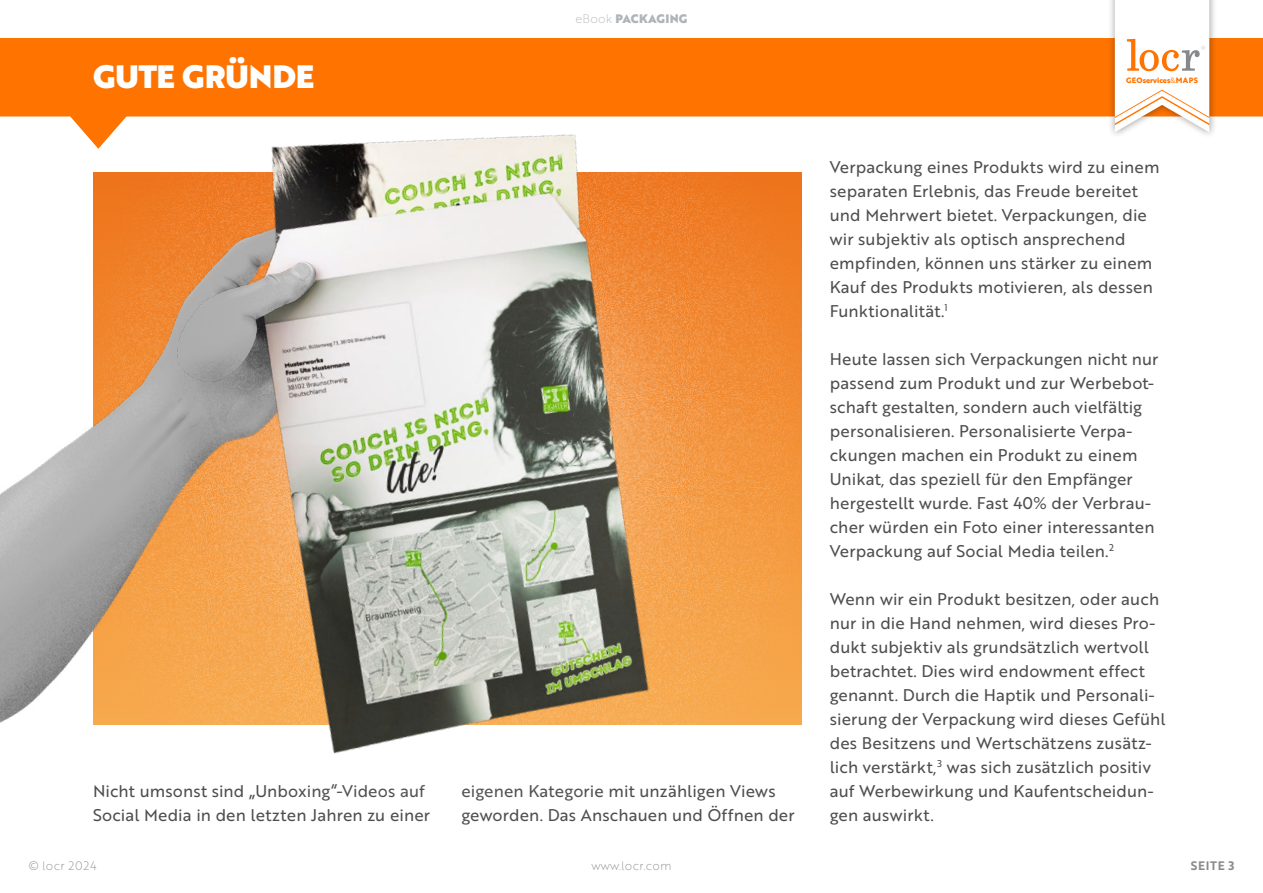
<style>
.page{position:relative;width:1263px;height:893px;background:#fff}
.page>*{position:absolute;margin:0;border:0;box-sizing:border-box;transform-origin:0 0}
.t1{font:31.5px "Brother 1816 Black";letter-spacing:-.01em;color:#fff}
.t2{font:16.5px/24px "Brother 1816 Regular";letter-spacing:.01em;color:#4d4d4d}
.t3{font:12px "Brother 1816 Black";letter-spacing:.015em;color:#b0b4b8}
.t4{font:12px "Brother 1816 Thin";letter-spacing:.015em;color:#8c8c8c}
.t5{font:12px "Brother 1816 Thin";letter-spacing:.05em;color:#8c8c8c}
.t6{font:12px "Brother 1816 Bold";letter-spacing:.055em;color:#8c8c8c}
.t7{font:700 7.5px "Brother 1816 Extra";color:#ff7300}
.s1{font-family:"Brother 1816 Thin"}
.s2{font-family:"Brother 1816 Book";font-weight:400}
</style>
<div class="page">
<div style="left:55px;top:57px;width:784px;height:783px;background:#fff;opacity:.75"></div>
<img style="left:0;top:149px;width:752px;height:691px">
<svg style="left:0;top:38px;width:1263px;height:111px;fill:#ff7300"></svg>
<div style="left:1107px;top:0;width:110px;height:139px;background:#000;opacity:.4"></div>
<svg style="left:1115px;top:0;width:94px;height:132px"></svg>
<h1 class="t1" style="left:93px;top:53px;width:223px">GUTE GRÜNDE</h1>
<p class="t3" style="left:575px;top:9px;width:113px"><span class="s1">eBook</span> PACKAGING</p>
<p class="t2" style="left:93px;top:778px;width:339px">Nicht umsonst sind „Unboxing“-Videos auf<br>Social Media in den letzten Jahren zu einer</p>
<p class="t2" style="left:461px;top:778px;width:335px">eigenen Kategorie mit unzähligen Views geworden. Das Anschauen und Öffnen der</p>
<p class="t7" style="left:1126px;top:75px;width:73px">GEOservices<span class="s2">&amp;</span>MAPS</p>
<p class="t2" style="left:830px;top:154px;width:331px">Verpackung eines Produkts wird zu einem separaten Erlebnis, das Freude bereitet und Mehrwert bietet. Verpackungen, die wir subjektiv als optisch ansprechend empfinden, können uns stärker zu einem Kauf des Produkts motivieren, als dessen Funktionalität.<sup>1</sup></p>
<p class="t2" style="left:830px;top:346px;width:330px">Heute lassen sich Verpackungen nicht nur passend zum Produkt und zur Werbebot&shy;schaft gestalten, sondern auch vielfältig personalisieren. Personalisierte Verpa&shy;ckungen machen ein Produkt zu einem Unikat, das speziell für den Empfänger hergestellt wurde. Fast 40% der Verbrau&shy;cher würden ein Foto einer interessanten Verpackung auf Social Media teilen.<sup>2</sup></p>
<p class="t2" style="left:830px;top:586px;width:337px">Wenn wir ein Produkt besitzen, oder auch nur in die Hand nehmen, wird dieses Pro&shy;dukt subjektiv als grundsätzlich wertvoll betrachtet. Dies wird endowment effect genannt. Durch die Haptik und Personali&shy;sierung der Verpackung wird dieses Gefühl des Besitzens und Wertschätzens zusätz&shy;lich verstärkt,<sup>3</sup> was sich zusätzlich positiv auf Werbewirkung und Kaufentscheidun&shy;gen auswirkt.</p>
<p class="t5" style="left:29px;top:856px;width:69px">© locr 2024</p>
<p class="t4" style="left:591px;top:856px;width:81px">www.locr.com</p>
<p class="t6" style="left:1191px;top:856px;width:45px">SEITE 3</p>
</div>
